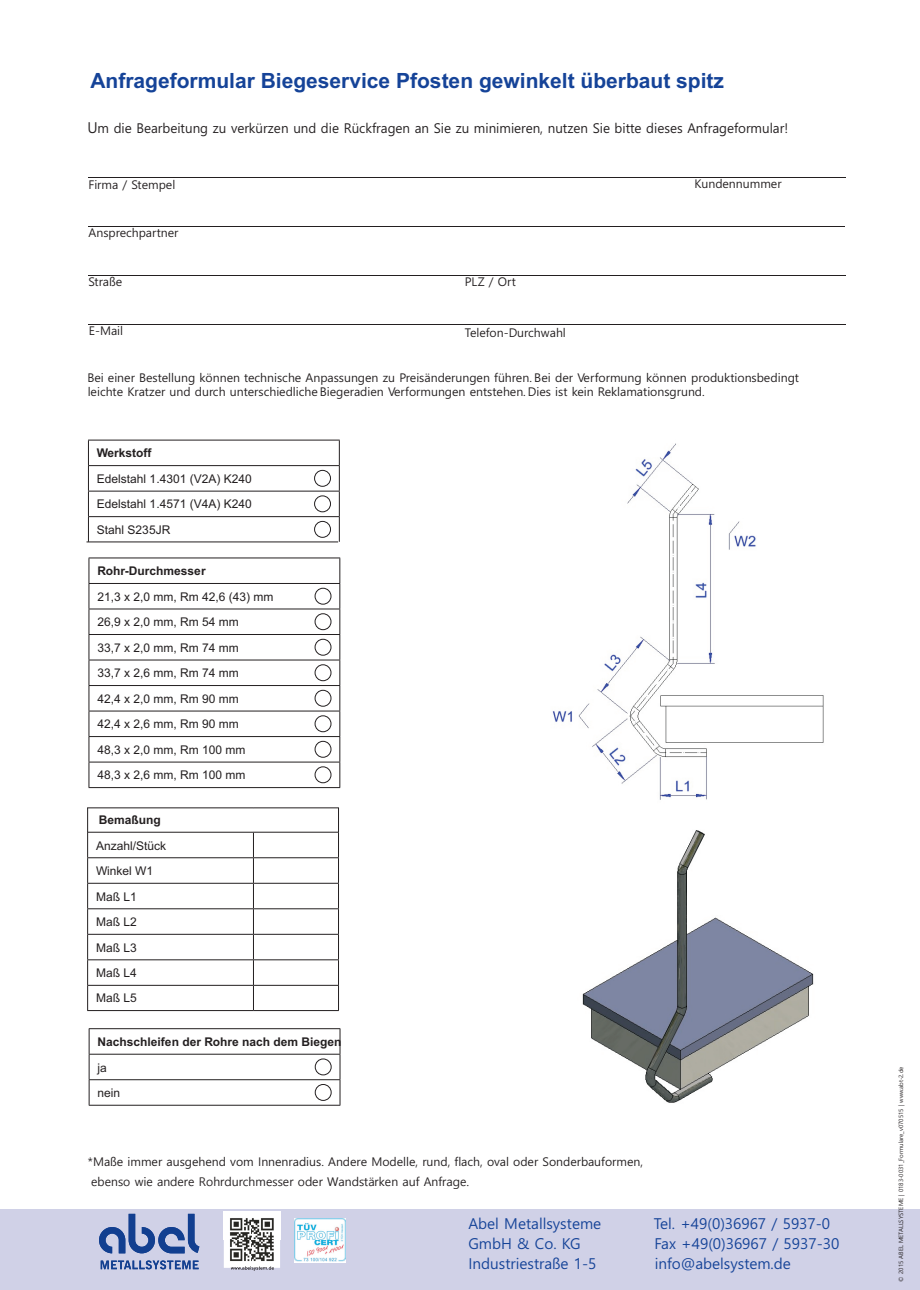
<style>
.page{position:relative;width:920px;height:1290px;background:#fff}
.page>*{position:absolute;margin:0;border:0;box-sizing:border-box;transform-origin:0 0}
.t1{font:700 21px "Arial";color:#154398}
.t2{font:15px "Malgun Gothic";color:#154398}
.t3{font:13.5px "Malgun Gothic";color:#231f20}
.t4{font:12px/14.7px "Malgun Gothic";color:#231f20}
.t5{font:12px/25.5px "Arial";color:#231f20}
.t6{font:700 12px "Arial";color:#231f20}
.t7{font:6px "Malgun Gothic";color:#231f20}
.s1{font-size:15px}
</style>
<div class="page">
<div style="left:0;top:1209px;width:920px;height:81px;background:#d0d1e7"></div>
<img style="left:224px;top:1211px;width:56px;height:57px">
<img style="left:294px;top:1218px;width:51px;height:45px">
<svg style="left:231px;top:1266px;width:43px;height:4px"></svg>
<img style="left:242px;top:1266px;width:32px;height:2px">
<svg style="left:99px;top:1214px;width:100px;height:39px"></svg>
<svg style="left:101px;top:1260px;width:98px;height:9px"></svg>
<hr style="left:89px;top:177px;width:757px;height:1px;background:#231f20">
<hr style="left:89px;top:226px;width:756px;height:1px;background:#231f20">
<hr style="left:89px;top:275px;width:757px;height:1px;background:#231f20">
<hr style="left:89px;top:324px;width:757px;height:1px;background:#231f20">
<hr style="left:87px;top:541px;width:251px;height:1px;background:#231f20">
<svg style="left:88px;top:440px;width:252px;height:102px"></svg>
<div style="left:314px;top:470px;width:17px;height:17px;border:1px solid #231f20;border-radius:50%"></div>
<div style="left:314px;top:495px;width:17px;height:17px;border:1px solid #231f20;border-radius:50%"></div>
<div style="left:314px;top:521px;width:17px;height:17px;border:1px solid #231f20;border-radius:50%"></div>
<hr style="left:89px;top:787px;width:251px;height:1px;background:#231f20">
<svg style="left:89px;top:558px;width:252px;height:229px"></svg>
<div style="left:315px;top:588px;width:16px;height:16px;border:1px solid #231f20;border-radius:50%"></div>
<div style="left:315px;top:613px;width:16px;height:17px;border:1px solid #231f20;border-radius:50%"></div>
<div style="left:315px;top:639px;width:16px;height:16px;border:1px solid #231f20;border-radius:50%"></div>
<div style="left:315px;top:664px;width:16px;height:17px;border:1px solid #231f20;border-radius:50%"></div>
<div style="left:315px;top:690px;width:16px;height:16px;border:1px solid #231f20;border-radius:50%"></div>
<div style="left:315px;top:715px;width:16px;height:17px;border:1px solid #231f20;border-radius:50%"></div>
<div style="left:315px;top:741px;width:16px;height:17px;border:1px solid #231f20;border-radius:50%"></div>
<div style="left:315px;top:766px;width:16px;height:17px;border:1px solid #231f20;border-radius:50%"></div>
<hr style="left:87px;top:807px;width:166px;height:1px;background:#231f20">
<hr style="left:253px;top:807px;width:86px;height:1px;background:#231f20">
<hr style="left:89px;top:1028px;width:251px;height:1px;background:#231f20">
<hr style="left:89px;top:1105px;width:251px;height:1px;background:#231f20">
<svg style="left:89px;top:1029px;width:252px;height:76px"></svg>
<hr style="left:89px;top:1079px;width:251px;height:1px;background:#231f20">
<div style="left:315px;top:1059px;width:16px;height:16px;border:1px solid #231f20;border-radius:50%"></div>
<div style="left:315px;top:1084px;width:16px;height:17px;border:1px solid #231f20;border-radius:50%"></div>
<svg style="left:87px;top:808px;width:252px;height:204px"></svg>
<img style="left:552px;top:443px;width:272px;height:357px">
<img style="left:582px;top:830px;width:232px;height:273px">
<h1 class="t1" style="left:90px;top:73px;width:635px">Anfrageformular Biegeservice Pfosten gewinkelt überbaut spitz</h1>
<p class="t3" style="left:87px;top:123px;width:702px"><span class="s1">U</span>m die Bearbeitung zu verkürzen und die Rückfragen an Sie zu minimieren, nutzen Sie bitte dieses Anfrageformular!</p>
<p class="t4" style="left:88px;top:178px;width:88px">Firma / Stempel</p>
<p class="t4" style="left:694px;top:177px;width:89px">Kundennummer</p>
<p class="t4" style="left:89px;top:226px;width:91px">Ansprechpartner</p>
<p class="t4" style="left:89px;top:275px;width:35px">Straße</p>
<p class="t4" style="left:89px;top:324px;width:36px">E-Mail</p>
<p class="t4" style="left:465px;top:275px;width:53px">PLZ / Ort</p>
<p class="t4" style="left:465px;top:326px;width:102px">Telefon-Durchwahl</p>
<p class="t4" style="left:87px;top:371px;width:713px">Bei einer Bestellung können technische Anpassungen zu Preisänderungen führen. Bei der Verformung können produktionsbedingt leichte Kratzer und durch unterschiedliche Biegeradien Verformungen entstehen. Dies ist kein Reklamationsgrund.</p>
<p class="t6" style="left:97px;top:449px;width:56px">Werkstoff</p>
<p class="t5" style="left:97px;top:467px;width:156px;text-align:justify">Edelstahl 1.4301 (V2A) K240<br>Edelstahl 1.4571 (V4A) K240<br>Stahl S235JR</p>
<p class="t6" style="left:97px;top:566px;width:110px">Rohr-Durchmesser</p>
<p class="t5" style="left:97px;top:585px;width:178px">21,3 x 2,0 mm, Rm 42,6 (43) mm<br>26,9 x 2,0 mm, Rm 54 mm<br>33,7 x 2,0 mm, Rm 74 mm<br>33,7 x 2,6 mm, Rm 74 mm<br>42,4 x 2,0 mm, Rm 90 mm<br>42,4 x 2,6 mm, Rm 90 mm<br>48,3 x 2,0 mm, Rm 100 mm<br>48,3 x 2,6 mm, Rm 100 mm</p>
<p class="t6" style="left:99px;top:815px;width:64px">Bemaßung</p>
<p class="t5" style="left:96px;top:834px;width:72px">Anzahl/Stück<br>Winkel W1<br>Maß L1<br>Maß L2<br>Maß L3<br>Maß L4</p>
<p class="t5" style="left:96px;top:986px;width:42px">Maß L5</p>
<p class="t6" style="left:98px;top:1037px;width:245px">Nachschleifen der Rohre nach dem Biegen</p>
<p class="t5" style="left:98px;top:1056px;width:24px">ja nein</p>
<p class="t4" style="left:88px;top:1155px;width:557px">*Maße immer ausgehend vom Innenradius. Andere Modelle, rund, flach, oval oder Sonderbauformen,</p>
<p class="t4" style="left:91px;top:1175px;width:379px">ebenso wie andere Rohrdurchmesser oder Wandstärken auf Anfrage.</p>
<p class="t2" style="left:468px;top:1217px;width:134px">Abel Metallsysteme</p>
<p class="t2" style="left:654px;top:1217px;width:178px">Tel. +49(0)36967 / 5937-0</p>
<p class="t2" style="left:468px;top:1237px;width:114px">GmbH &amp; Co. KG</p>
<p class="t2" style="left:654px;top:1237px;width:186px">Fax +49(0)36967 / 5937-30</p>
<p class="t2" style="left:468px;top:1257px;width:130px">Industriestraße 1-5</p>
<p class="t2" style="left:655px;top:1257px;width:138px">info@abelsystem.de</p>
<p class="t7" style="left:898px;top:1282px;width:217px;rotate:-90deg">© 2015 ABEL METALLSYSTEME | 0183-0031_Formulare_v070515 | www.abt-2.de</p>
</div>
